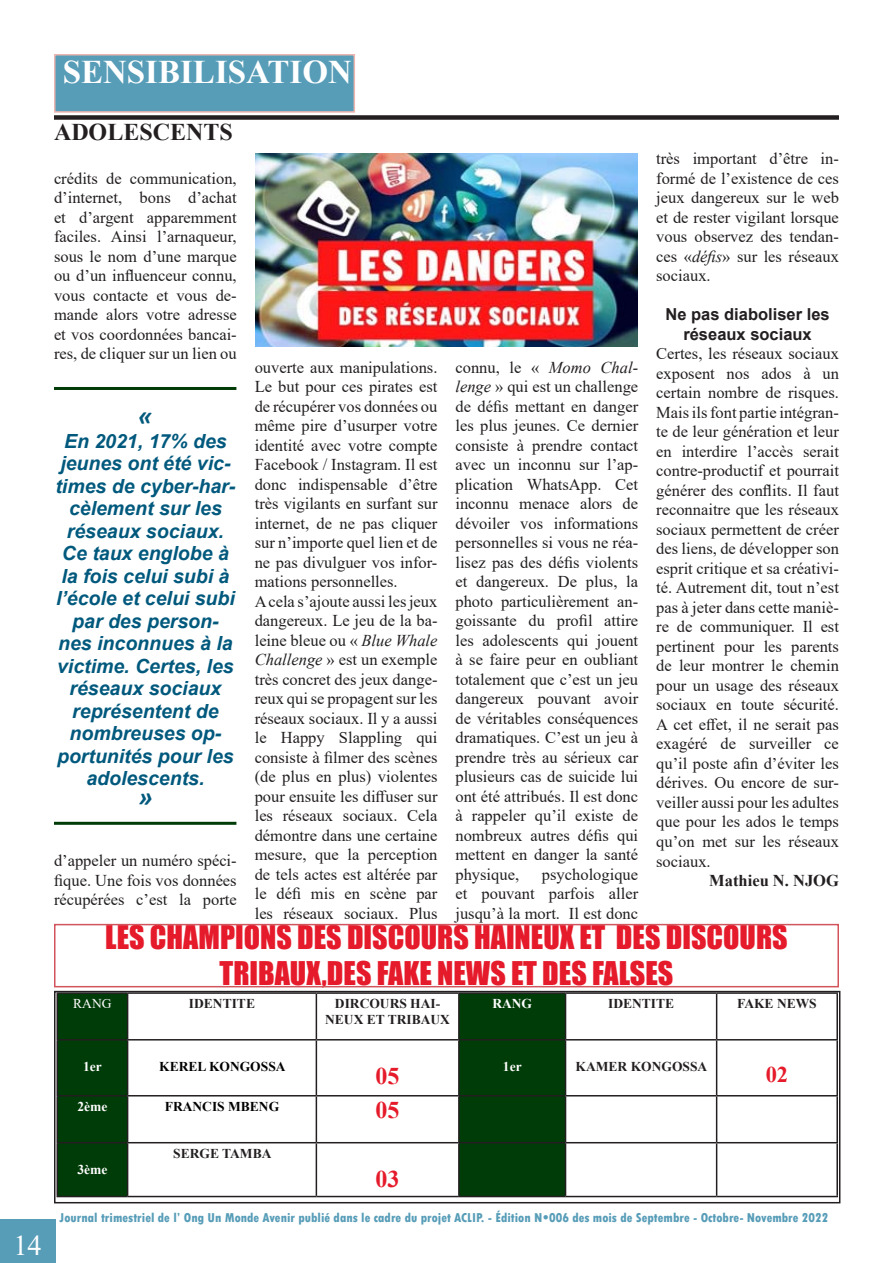
<style>
.page{position:relative;width:893px;height:1263px;background:#fff}
.page>*{position:absolute;margin:0;border:0;box-sizing:border-box;transform-origin:0 0}
.t1{font:700 33px "Times New Roman";color:#fff}
.t2{font:30px/36px "Impact";color:#e51a2a;text-align:center}
.t3{font:28.5px "Times New Roman";color:#fff}
.t4{font:italic 700 27px "Calibri";color:#00597d}
.t5{font:700 24px "Times New Roman";color:#231f20}
.t6{font:700 24px "Times New Roman";color:#e51a2a}
.t7{font:700 22.5px "Times New Roman";color:#e51a2a}
.t8{font:italic 700 19.5px/22.5px "Arial";color:#00597d;text-align:center}
.t9{font:16.5px/19.5px "Times New Roman";color:#231f20;text-align:justify}
.t10{font:700 16.5px/19.5px "Arial";color:#231f20;text-align:center}
.t11{font:700 16.5px "Times New Roman";color:#231f20}
.t12{font:800 condensed 13.5px "Tw Cen";color:#579db8}
.t13{font:700 13.5px/16.2px "Times New Roman";color:#231f20;text-align:center}
.t14{font:700 13.5px "Times New Roman";color:#000}
.t15{font:700 13.5px "Times New Roman";color:#fff}
.t16{font:13.5px "Times New Roman";color:#fff}
.s1{font-style:italic}
</style>
<div class="page">
<div style="left:54px;top:924px;width:785px;height:63px;border:2px solid #d2555d"></div>
<div style="left:58px;top:994px;width:69px;height:202px;background:#003c08"></div>
<div style="left:460px;top:994px;width:105px;height:202px;background:#003c08"></div>
<svg style="left:717px;top:994px;width:119px;height:202px"></svg>
<hr style="left:57px;top:994px;width:1px;height:45px;background:#231f20">
<hr style="left:127px;top:994px;width:1px;height:45px;background:#231f20">
<hr style="left:316px;top:994px;width:1px;height:45px;background:#231f20">
<hr style="left:458px;top:994px;width:2px;height:45px;background:#231f20">
<hr style="left:565px;top:994px;width:1px;height:45px;background:#231f20">
<hr style="left:716px;top:994px;width:1px;height:45px;background:#231f20">
<hr style="left:836px;top:994px;width:2px;height:45px;background:#231f20">
<hr style="left:57px;top:1039px;width:71px;height:1px;background:#231f20">
<hr style="left:57px;top:1040px;width:1px;height:55px;background:#231f20">
<hr style="left:128px;top:1039px;width:188px;height:1px;background:#231f20">
<hr style="left:127px;top:1040px;width:1px;height:55px;background:#231f20">
<hr style="left:316px;top:1039px;width:143px;height:1px;background:#231f20">
<hr style="left:316px;top:1040px;width:1px;height:55px;background:#231f20">
<hr style="left:459px;top:1039px;width:106px;height:1px;background:#231f20">
<hr style="left:458px;top:1040px;width:2px;height:55px;background:#231f20">
<hr style="left:565px;top:1039px;width:152px;height:1px;background:#231f20">
<hr style="left:565px;top:1040px;width:1px;height:55px;background:#231f20">
<hr style="left:717px;top:1039px;width:121px;height:1px;background:#231f20">
<hr style="left:716px;top:1040px;width:1px;height:55px;background:#231f20">
<hr style="left:836px;top:1040px;width:2px;height:55px;background:#231f20">
<hr style="left:57px;top:1095px;width:71px;height:1px;background:#231f20">
<hr style="left:57px;top:1096px;width:1px;height:46px;background:#231f20">
<hr style="left:128px;top:1095px;width:188px;height:1px;background:#231f20">
<hr style="left:127px;top:1096px;width:1px;height:46px;background:#231f20">
<hr style="left:316px;top:1095px;width:143px;height:1px;background:#231f20">
<hr style="left:316px;top:1096px;width:1px;height:46px;background:#231f20">
<hr style="left:459px;top:1095px;width:106px;height:1px;background:#231f20">
<hr style="left:458px;top:1096px;width:2px;height:46px;background:#231f20">
<hr style="left:565px;top:1095px;width:152px;height:1px;background:#231f20">
<hr style="left:565px;top:1096px;width:1px;height:46px;background:#231f20">
<hr style="left:717px;top:1095px;width:121px;height:1px;background:#231f20">
<hr style="left:716px;top:1096px;width:1px;height:46px;background:#231f20">
<hr style="left:836px;top:1096px;width:2px;height:46px;background:#231f20">
<hr style="left:57px;top:1142px;width:71px;height:1px;background:#231f20">
<hr style="left:57px;top:1143px;width:1px;height:53px;background:#231f20">
<hr style="left:128px;top:1142px;width:188px;height:1px;background:#231f20">
<hr style="left:127px;top:1143px;width:1px;height:53px;background:#231f20">
<hr style="left:316px;top:1142px;width:143px;height:1px;background:#231f20">
<hr style="left:316px;top:1143px;width:1px;height:53px;background:#231f20">
<hr style="left:459px;top:1142px;width:106px;height:1px;background:#231f20">
<hr style="left:458px;top:1143px;width:2px;height:53px;background:#231f20">
<hr style="left:565px;top:1142px;width:152px;height:1px;background:#231f20">
<hr style="left:565px;top:1143px;width:1px;height:53px;background:#231f20">
<hr style="left:717px;top:1142px;width:121px;height:1px;background:#231f20">
<hr style="left:716px;top:1143px;width:1px;height:53px;background:#231f20">
<hr style="left:836px;top:1143px;width:2px;height:53px;background:#231f20">
<hr style="left:57px;top:1196px;width:71px;height:1px;background:#231f20">
<hr style="left:128px;top:1196px;width:188px;height:1px;background:#231f20">
<hr style="left:316px;top:1196px;width:143px;height:1px;background:#231f20">
<hr style="left:459px;top:1196px;width:106px;height:1px;background:#231f20">
<hr style="left:565px;top:1196px;width:152px;height:1px;background:#231f20">
<hr style="left:717px;top:1196px;width:121px;height:1px;background:#231f20">
<div style="left:54px;top:991px;width:786px;height:212px;border:2px solid #231f20"></div>
<img style="left:255px;top:153px;width:383px;height:193px">
<hr style="left:54px;top:822px;width:182px;height:3px;background:#003c08">
<hr style="left:54px;top:387px;width:182px;height:3px;background:#003c08">
<div style="left:54px;top:54px;width:301px;height:59px;background:#579db8;border:2px solid #ecb6af"></div>
<div style="left:54px;top:115px;width:785px;height:5px;background:#231f20"></div>
<div style="left:0;top:1219px;width:56px;height:44px;background:#579db8"></div>
<h1 class="t1" style="left:63px;top:48px;width:291px">SENSIBILISATION</h1>
<h3 class="t3" style="left:13px;top:1226px;width:30px">14</h3>
<h3 class="t5" style="left:54px;top:114px;width:180px">ADOLESCENTS</h3>
<p class="t9" style="left:656px;top:148px;width:184px">très important d’être in&shy;formé de l’existence de ces jeux dangereux sur le web et de rester vigilant lorsque vous observez des tendan&shy;ces «<span class="s1">défis</span>» sur les réseaux sociaux.</p>
<p class="t10" style="left:665px;top:305px;width:166px">Ne pas diaboliser les réseaux sociaux</p>
<p class="t9" style="left:656px;top:344px;width:184px">Certes, les réseaux sociaux exposent nos ados à un certain nombre de risques.<br>Mais ils font partie intégran&shy;te de leur génération et leur en interdire l’accès serait contre-productif et pourrait générer des conflits. Il faut reconnaitre que les réseaux sociaux permettent de créer des liens, de développer son esprit critique et sa créativi&shy;té. Autrement dit, tout n’est pas à jeter dans cette maniè&shy;re de communiquer. Il est pertinent pour les parents de leur montrer le chemin pour un usage des réseaux sociaux en toute sécurité.<br>A cet effet, il ne serait pas exagéré de surveiller ce qu’il poste afin d’éviter les dérives. Ou encore de sur&shy;veiller aussi pour les adultes que pour les ados le temps qu’on met sur les réseaux sociaux.</p>
<p class="t11" style="left:709px;top:868px;width:131px">Mathieu N. NJOG</p>
<h2 class="t2" style="left:105px;top:918px;width:684px">LES CHAMPIONS DES DISCOURS HAINEUX ET DES DISCOURS<br>TRIBAUX,DES FAKE NEWS ET DES FALSES</h2>
<p class="t16" style="left:73px;top:994px;width:40px">RANG</p>
<p class="t13" style="left:189px;top:995px;width:68px">IDENTITE</p>
<p class="t13" style="left:325px;top:995px;width:126px">DIRCOURS HAI-<br>NEUX ET TRIBAUX</p>
<p class="t15" style="left:492px;top:994px;width:41px">RANG</p>
<p class="t13" style="left:608px;top:995px;width:68px">IDENTITE</p>
<p class="t13" style="left:737px;top:995px;width:81px">FAKE NEWS</p>
<p class="t15" style="left:83px;top:1057px;width:20px">1er</p>
<p class="t14" style="left:159px;top:1057px;width:128px">KEREL KONGOSSA</p>
<h3 class="t6" style="left:376px;top:1058px;width:25px">05</h3>
<p class="t9" style="left:54px;top:168px;width:184px">crédits de communication, d’internet, bons d’achat et d’argent apparemment faciles. Ainsi l’arnaqueur, sous le nom d’une marque ou d’un influenceur connu, vous contacte et vous de&shy;mande alors votre adresse et vos coordonnées bancai&shy;res, de cliquer sur un lien ou</p>
<p class="t9" style="left:255px;top:357px;width:184px;text-align:left">ouverte aux manipulations.<br>Le but pour ces pirates est de récupérer vos données ou même pire d’usurper votre identité avec votre compte<br>Facebook / Instagram. Il est donc indispensable d’être très vigilants en surfant sur internet, de ne pas cliquer sur n’importe quel lien et de ne pas divulguer vos infor&shy;mations personnelles.<br>A cela s’ajoute aussi les jeux dangereux. Le jeu de la ba&shy;leine bleue ou « <span class="s1">Blue Whale<br>Challenge</span> » est un exemple très concret des jeux dange&shy;reux qui se propagent sur les réseaux sociaux. Il y a aussi le Happy Slappling qui consiste à filmer des scènes (de plus en plus) violentes pour ensuite les diffuser sur les réseaux sociaux. Cela démontre dans une certaine mesure, que la perception de tels actes est altérée par le défi mis en scène par les réseaux sociaux. Plus</p>
<p class="t9" style="left:455px;top:357px;width:184px">connu, le « <span class="s1">Momo Chal&shy;lenge</span> » qui est un challenge de défis mettant en danger les plus jeunes. Ce dernier consiste à prendre contact avec un inconnu sur l’ap&shy;plication WhatsApp. Cet inconnu menace alors de dévoiler vos informations personnelles si vous ne réa&shy;lisez pas des défis violents et dangereux. De plus, la photo particulièrement an&shy;goissante du profil attire les adolescents qui jouent à se faire peur en oubliant totalement que c’est un jeu dangereux pouvant avoir de véritables conséquences dramatiques. C’est un jeu à prendre très au sérieux car plusieurs cas de suicide lui ont été attribués. Il est donc à rappeler qu’il existe de nombreux autres défis qui mettent en danger la santé physique,</p>
<h3 class="t4" style="left:138px;top:397px;width:16px">«</h3>
<p class="t8" style="left:55px;top:430px;width:182px">En 2021, 17% des jeunes ont été vic&shy;times de cyber-har&shy;cèlement sur les réseaux sociaux.<br>Ce taux englobe à la fois celui subi à l’école et celui subi par des person&shy;nes inconnues à la victime. Certes, les réseaux sociaux représentent de nombreuses op&shy;portunités pour les adolescents.</p>
<h3 class="t4" style="left:138px;top:778px;width:16px">»</h3>
<p class="t9" style="left:54px;top:850px;width:184px">d’appeler un numéro spéci&shy;fique. Une fois vos données récupérées c’est la porte</p>
<p class="t9" style="left:455px;top:864px;width:184px;text-indent:86px">psychologique et pouvant parfois aller jusqu’à la mort. Il est donc</p>
<p class="t15" style="left:503px;top:1057px;width:20px">1er</p>
<p class="t13" style="left:576px;top:1058px;width:133px">KAMER KONGOSSA</p>
<h3 class="t7" style="left:766px;top:1058px;width:24px">02</h3>
<p class="t15" style="left:77px;top:1097px;width:31px">2ème</p>
<p class="t14" style="left:165px;top:1097px;width:116px">FRANCIS MBENG</p>
<h3 class="t6" style="left:376px;top:1093px;width:25px">05</h3>
<p class="t15" style="left:77px;top:1160px;width:31px">3ème</p>
<p class="t13" style="left:173px;top:1145px;width:100px">SERGE TAMBA</p>
<h3 class="t6" style="left:376px;top:1161px;width:25px">03</h3>
<p class="t12" style="left:60px;top:1210px;width:770px">Journal trimestriel de l’ Ong Un Monde Avenir publié dans le cadre du projet ACLIP. - Édition N•006 des mois de Septembre - Octobre- Novembre 2022</p>
</div>
